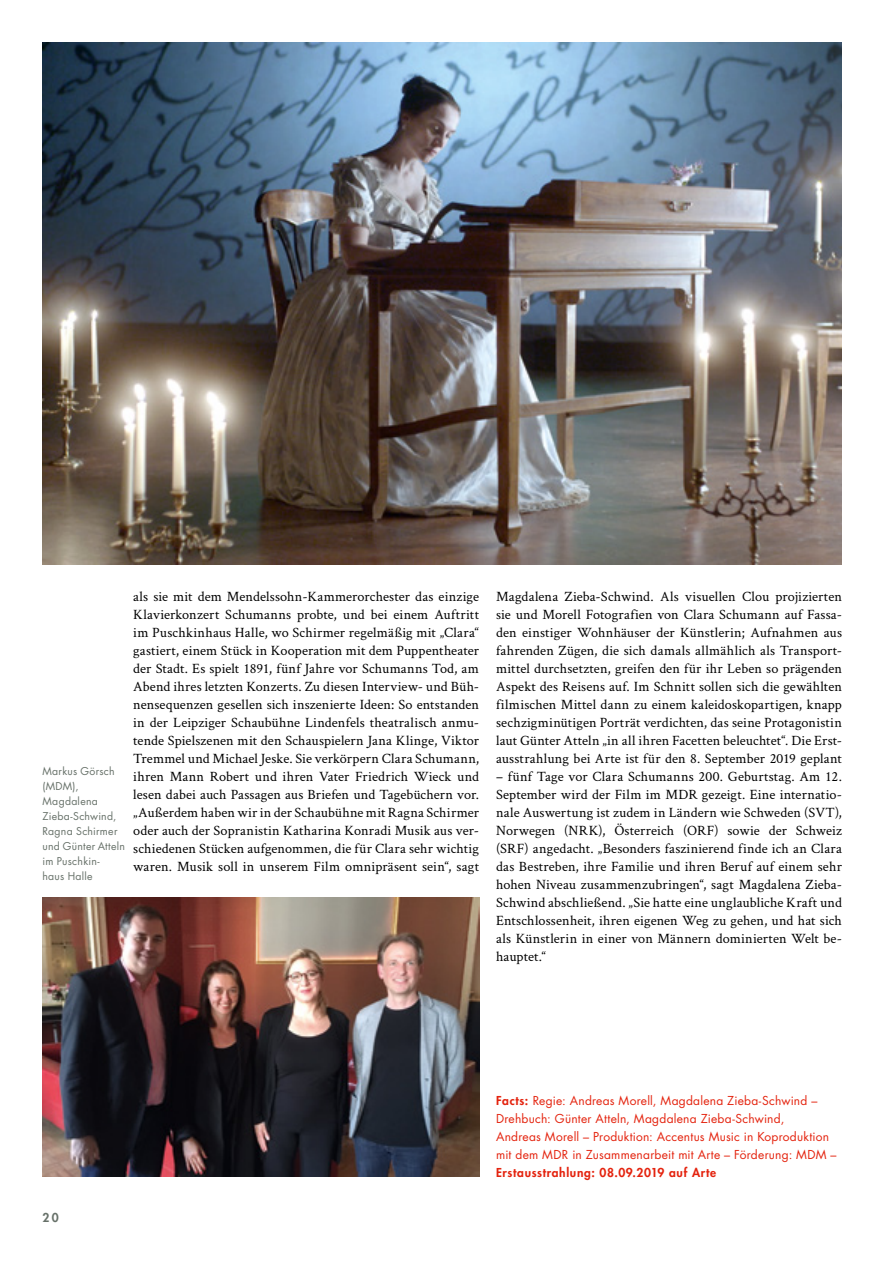
<style>
.page{position:relative;width:893px;height:1263px;background:#fff}
.page>*{position:absolute;margin:0;border:0;box-sizing:border-box;transform-origin:0 0}
.t1{font:14.25px/18px "Crimson Text";letter-spacing:.01em;color:#000;text-align:justify}
.t2{font:12px/18px "Futura Std";letter-spacing:.02em;color:#e4230e}
.t3{font:800 12px "Futura Std";letter-spacing:.055em;color:#e4230e}
.t4{font:800 12px "Futura Std";color:#677169}
.t5{font:10.5px/15px "Futura Std";letter-spacing:.025em;color:#677169}
.s1{font-weight:800}
</style>
<div class="page">
<img style="left:43px;top:43px;width:799px;height:522px">
<img style="left:43px;top:897px;width:436px;height:280px">
<p class="t5" style="left:43px;top:764px;width:84px">Markus Görsch (MDM),<br>Magdalena<br>Zieba-Schwind,<br>Ragna Schirmer und Günter Atteln im Puschkin-<br>haus Halle</p>
<p class="t1" style="left:133px;top:586px;width:347px">als sie mit dem Mendelssohn-Kammerorchester das einzige Klavierkonzert Schumanns probte, und bei einem Auftritt im Puschkinhaus Halle, wo Schirmer regelmäßig mit „Clara“ gastiert, einem Stück in Kooperation mit dem Puppentheater der Stadt. Es spielt 1891, fünf Jahre vor Schumanns Tod, am Abend ihres letzten Konzerts. Zu diesen Interview- und Büh&shy;nensequenzen gesellen sich inszenierte Ideen: So entstanden in der Leipziger Schaubühne Lindenfels theatralisch anmu&shy;tende Spielszenen mit den Schauspielern Jana Klinge, Viktor Tremmel und Michael Jeske. Sie verkörpern Clara Schumann, ihren Mann Robert und ihren Vater Friedrich Wieck und lesen dabei auch Passagen aus Briefen und Tagebüchern vor. „Außerdem haben wir in der Schaubühne mit Ragna Schirmer oder auch der Sopranistin Katharina Konradi Musik aus ver&shy;schiedenen Stücken aufgenommen, die für Clara sehr wichtig waren. Musik soll in unserem Film omnipräsent sein“, sagt</p>
<p class="t1" style="left:496px;top:586px;width:347px">Magdalena Zieba-Schwind. Als visuellen Clou projizierten sie und Morell Fotografien von Clara Schumann auf Fassa&shy;den einstiger Wohnhäuser der Künstlerin; Aufnahmen aus fahrenden Zügen, die sich damals allmählich als Transport&shy;mittel durchsetzten, greifen den für ihr Leben so prägenden Aspekt des Reisens auf. Im Schnitt sollen sich die gewählten filmischen Mittel dann zu einem kaleidoskopartigen, knapp sechzigminütigen Porträt verdichten, das seine Protagonistin laut Günter Atteln „in all ihren Facetten beleuchtet“. Die Erst&shy;ausstrahlung bei Arte ist für den 8. September 2019 geplant</p>
<p class="t1" style="left:496px;top:766px;width:347px">– fünf Tage vor Clara Schumanns 200. Geburtstag. Am 12.<br>September wird der Film im MDR gezeigt. Eine internatio&shy;nale Auswertung ist zudem in Ländern wie Schweden (SVT), Norwegen (NRK), Österreich (ORF) sowie der Schweiz (SRF) angedacht. „Besonders faszinierend finde ich an Clara das Bestreben, ihre Familie und ihren Beruf auf einem sehr hohen Niveau zusammenzubringen“, sagt Magdalena Zieba-Schwind abschließend. „Sie hatte eine unglaubliche Kraft und Entschlossenheit, ihren eigenen Weg zu gehen, und hat sich als Künstlerin in einer von Männern dominierten Welt be&shy;hauptet.“</p>
<p class="t4" style="left:43px;top:1210px;width:18px">20</p>
<p class="t2" style="left:496px;top:1091px;width:342px"><span class="s1">Facts:</span> Regie: Andreas Morell, Magdalena Zieba-Schwind – Drehbuch: Günter Atteln, Magdalena Zieba-Schwind,<br>Andreas Morell – Produktion: Accentus Music in Koproduktion mit dem MDR in Zusammenarbeit mit Arte – Förderung: MDM –</p>
<p class="t3" style="left:496px;top:1164px;width:222px">Erstausstrahlung: 08.09.2019 auf Arte</p>
</div>
